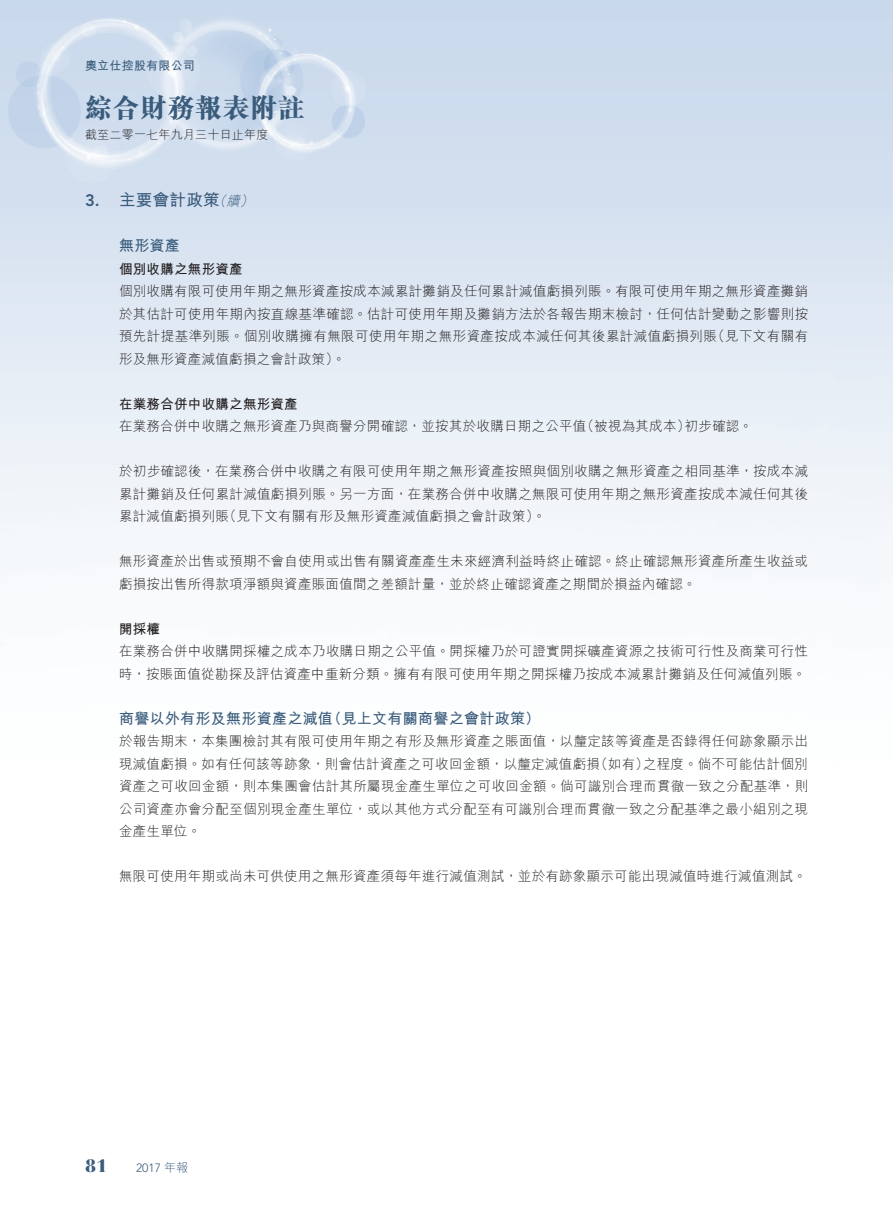
<style>
.page{position:relative;width:893px;height:1212px;background:#fff}
.page>*{position:absolute;margin:0;border:0;box-sizing:border-box;transform-origin:0 0}
.t1{font:800 27px "M Sung HK";letter-spacing:.02em;color:#3a5c7c}
.t2{font:900 18px "Bauer Bodoni Std";color:#3a5c7c}
._01_H1{font:700 16.5px "M Hei HK";letter-spacing:.02em;color:#3a5c7c}
._01_H1-2{font:800 16.5px "Avenir LT Std";color:#3a5c7c}
._02_H2{font:700 15px "M Hei HK";letter-spacing:.02em;color:#3a5c7c}
._00_txt{font:300 13.5px/22.5px "M Hei HK";letter-spacing:.02em;color:#231f20}
._03_H3{font:700 13.5px "M Hei HK";letter-spacing:.02em;color:#231f20}
._01_H1-3{font:italic 300 13.5px "M Hei HK";color:#3a5c7c}
.t3{font:300 12px "M Hei HK";letter-spacing:.02em;color:#231f20}
.t4{font:700 12px "M Hei HK";letter-spacing:.02em;color:#3a5c7c}
.t5{font:300 12px "Avenir LT Std";color:#3a5c7c}
.s1{font-family:"M Hei HK"}
</style>
<div class="page">
<p class="t4" style="left:85px;top:57px;width:111px">奧立仕控股有限公司</p>
<h1 class="t1" style="left:85px;top:94px;width:221px">綜合財務報表附註</h1>
<p class="t3" style="left:85px;top:129px;width:185px">截至二零一七年九月三十日止年度</p>
<p class="_01_H1-2" style="left:85px;top:191px;width:16px">3.</p>
<p class="_01_H1" style="left:119px;top:188px;width:102px">主要會計政策</p>
<p class="_01_H1-3" style="left:226px;top:194px;width:18px">續</p>
<p class="_01_H1-3" style="left:213px;top:194px;width:18px">（</p>
<p class="_01_H1-3" style="left:240px;top:194px;width:18px">(</p>
<p class="_02_H2" style="left:119px;top:235px;width:62px">無形資產</p>
<p class="_03_H3" style="left:119px;top:259px;width:125px">個別收購之無形資產</p>
<p class="_00_txt" style="left:119px;top:280px;width:691px;text-align:right">個別收購有限可使用年期之無形資產按成本減累計攤銷及任何累計減值虧損列賬。有限可使用年期之無形資產攤銷於其估計可使用年期內按直線基準確認。估計可使用年期及攤銷方法於各報告期末檢討，任何估計變動之影響則按（見下文有關有</p>
<p class="_00_txt" style="left:119px;top:325px;width:599px">預先計提基準列賬。個別收購擁有無限可使用年期之無形資產按成本減任何其後累計減值虧損列賬形及無形資產減值虧損之會計政策。(</p>
<p class="_03_H3" style="left:119px;top:394px;width:180px">在業務合併中收購之無形資產</p>
<p class="_00_txt" style="left:684px;top:415px;width:70px">初步確認。</p>
<p class="_00_txt" style="left:581px;top:415px;width:111px">（被視為其成本）</p>
<p class="_00_txt" style="left:119px;top:415px;width:469px">在業務合併中收購之無形資產乃與商譽分開確認，並按其於收購日期之公平值</p>
<p class="_00_txt" style="left:119px;top:460px;width:691px">於初步確認後，在業務合併中收購之有限可使用年期之無形資產按照與個別收購之無形資產之相同基準，按成本減</p>
<p class="_00_txt" style="left:119px;top:482px;width:691px">累計攤銷及任何累計減值虧損列賬。另一方面，在業務合併中收購之無限可使用年期之無形資產按成本減任何其後</p>
<p class="_00_txt" style="left:223px;top:505px;width:324px">（見下文有關有形及無形資產減值虧損之會計政策。(</p>
<p class="_00_txt" style="left:119px;top:505px;width:111px">累計減值虧損列賬</p>
<p class="_00_txt" style="left:119px;top:550px;width:690px">無形資產於出售或預期不會自使用或出售有關資產產生未來經濟利益時終止確認。終止確認無形資產所產生收益或虧損按出售所得款項淨額與資產賬面值間之差額計量，並於終止確認資產之期間於損益內確認。</p>
<p class="_03_H3" style="left:119px;top:619px;width:43px">開採權</p>
<p class="_00_txt" style="left:119px;top:640px;width:690px">在業務合併中收購開採權之成本乃收購日期之公平值。開採權乃於可證實開採礦產資源之技術可行性及商業可行性時，按賬面值從勘探及評估資產中重新分類。擁有有限可使用年期之開採權乃按成本減累計攤銷及任何減值列賬。</p>
<p class="_02_H2" style="left:327px;top:707px;width:215px">（見上文有關商譽之會計政策(</p>
<p class="_02_H2" style="left:119px;top:707px;width:215px">商譽以外有形及無形資產之減值</p>
<p class="_00_txt" style="left:119px;top:730px;width:691px;text-align:right">於報告期末，本集團檢討其有限可使用年期之有形及無形資產之賬面值，以釐定該等資產是否錄得任何跡象顯示出之程度。倘不可能估計個別</p>
<p class="_00_txt" style="left:594px;top:752px;width:56px">（如有）</p>
<p class="_00_txt" style="left:119px;top:752px;width:691px">現減值虧損。如有任何該等跡象，則會估計資產之可收回金額，以釐定減值虧損<br>資產之可收回金額，則本集團會估計其所屬現金產生單位之可收回金額。倘可識別合理而貫徹一致之分配基準，則公司資產亦會分配至個別現金產生單位，或以其他方式分配至有可識別合理而貫徹一致之分配基準之最小組別之現金產生單位。</p>
<p class="_00_txt" style="left:119px;top:865px;width:689px">無限可使用年期或尚未可供使用之無形資產須每年進行減值測試，並於有跡象顯示可能出現減值時進行減值測試。</p>
<h2 class="t2" style="left:85px;top:1154px;width:24px">81</h2>
<p class="t5" style="left:136px;top:1161px;width:53px">2017 <span class="s1">年報</span></p>
</div>
